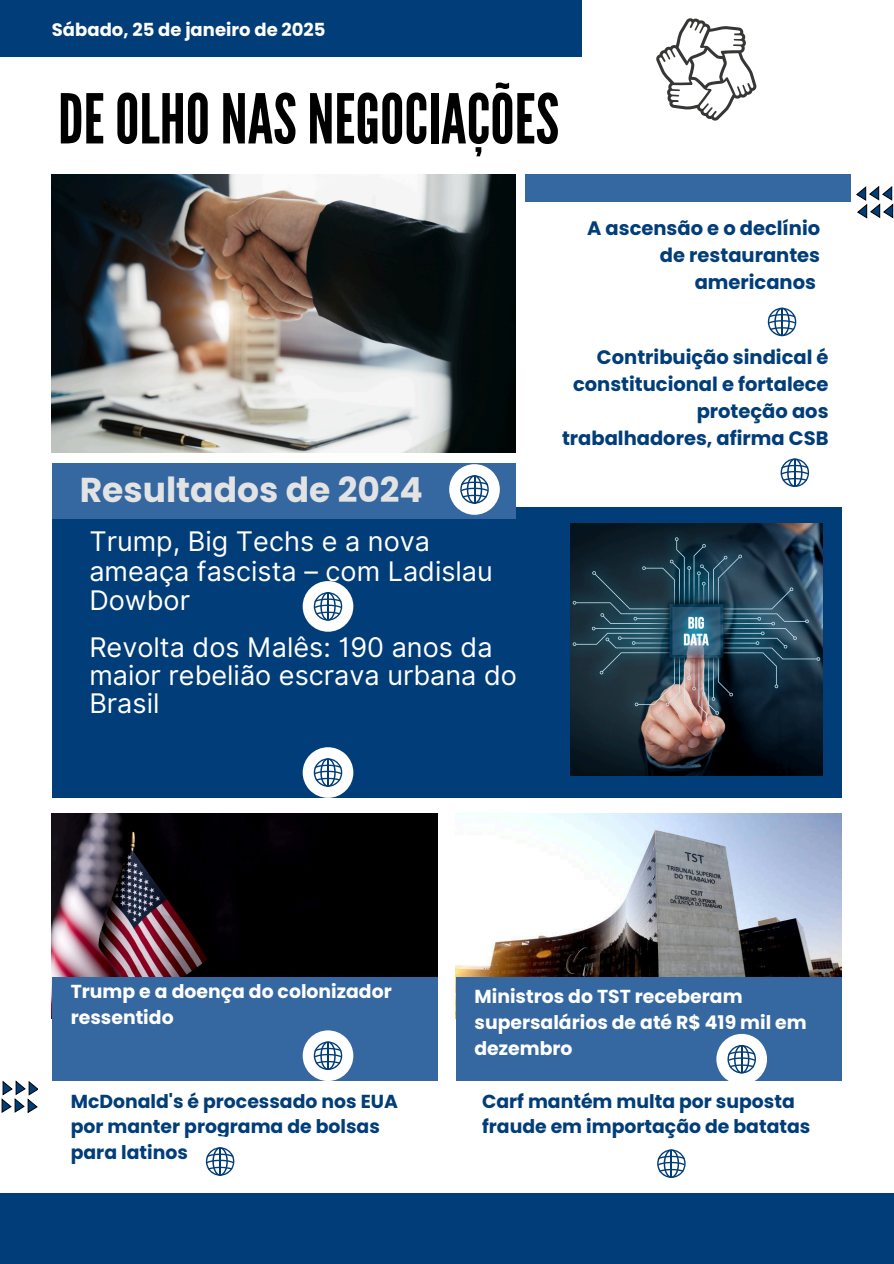
<style>
.page{position:relative;width:894px;height:1264px;background:#fff}
.page>*{position:absolute;margin:0;border:0;box-sizing:border-box;transform-origin:0 0}
.t1{font:68.55px "League Gothic";color:#000}
.t2{font:700 34.5px "Poppins";color:#e3e3e3}
.t3{font:27px/29.2px "Inter";color:#fff}
.t4{font:700 19.5px/27px "Poppins";color:#003d79;text-align:right}
.t5{font:700 18.75px/25.8px "Poppins";color:#003d79}
.t6{font:700 18.75px/25.8px "Poppins";color:#fff}
.t7{font:700 18px "Poppins";color:#fff}
</style>
<div class="page">
<img style="left:52px;top:174px;width:463px;height:278px">
<div style="left:52px;top:507px;width:789px;height:290px;background:#003d79"></div>
<div style="left:52px;top:463px;width:463px;height:55px;background:#3567a1"></div>
<div style="left:525px;top:174px;width:325px;height:28px;background:#3567a1"></div>
<div style="left:0;top:0;width:581px;height:57px;background:#003d79"></div>
<img style="left:52px;top:813px;width:386px;height:205px">
<img style="left:455px;top:813px;width:386px;height:164px">
<div style="left:52px;top:977px;width:385px;height:104px;background:#3567a1"></div>
<div style="left:455px;top:977px;width:386px;height:104px;background:#3567a1"></div>
<div style="left:0;top:1193px;width:893px;height:70px;background:#003d79"></div>
<svg style="left:856px;top:187px;width:36px;height:31px"></svg>
<svg style="left:2px;top:1081px;width:36px;height:31px"></svg>
<svg style="left:767px;top:307px;width:30px;height:30px"></svg>
<svg style="left:302px;top:581px;width:51px;height:50px"></svg>
<svg style="left:302px;top:747px;width:51px;height:50px"></svg>
<img style="left:570px;top:523px;width:252px;height:252px">
<svg style="left:656px;top:18px;width:100px;height:103px"></svg>
<svg style="left:716px;top:1033px;width:50px;height:48px"></svg>
<hr style="left:740px;top:1045px;width:2px;height:27px;background:#003d79">
<svg style="left:657px;top:1149px;width:29px;height:29px"></svg>
<hr style="left:670px;top:1150px;width:2px;height:27px;background:#003d79">
<svg style="left:205px;top:1147px;width:30px;height:29px"></svg>
<hr style="left:219px;top:1147px;width:2px;height:28px;background:#003d79">
<svg style="left:302px;top:1030px;width:51px;height:51px"></svg>
<svg style="left:449px;top:464px;width:50px;height:51px"></svg>
<hr style="left:473px;top:476px;width:2px;height:27px;background:#003d79">
<svg style="left:780px;top:458px;width:30px;height:29px"></svg>
<hr style="left:793px;top:459px;width:2px;height:27px;background:#003d79">
<p class="t7" style="left:52px;top:17px;width:275px">Sábado, 25 de janeiro de 2025</p>
<p class="t1" style="left:58px;top:79px;width:502px">DEOLHONASNEGOCIAÇÕES</p>
<p class="t4" style="left:587px;top:215px;width:234px">A ascensão e o declínio de restaurantes americanos</p>
<p class="t2" style="left:80px;top:466px;width:344px">Resultados de 2024</p>
<p class="t3" style="left:89px;top:527px;width:405px">Trump, Big Techs e a nova ameaça fascista – com Ladislau<br>Dowbor</p>
<h2 class="t3" style="left:89px;top:633px;width:429px;line-height:28.2px">Revolta dos Malês: 190 anos da maior rebelião escrava urbana do<br>Brasil</h2>
<h3 class="t4" style="left:562px;top:344px;width:268px">Contribuição sindical é constitucional e fortalece proteção aos trabalhadores, afirma CSB</h3>
<p class="t6" style="left:71px;top:978px;width:322px">Trump e a doença do colonizador ressentido</p>
<p class="t5" style="left:71px;top:1088px;width:328px">McDonald's é processado nos EUA por manter programa de bolsas para latinos</p>
<p class="t6" style="left:474px;top:984px;width:334px">Ministros do TST receberam supersalários de até R$ 419 mil em dezembro</p>
<h3 class="t5" style="left:482px;top:1088px;width:330px">Carf mantém multa por suposta fraude em importação de batatas</h3>
</div>
